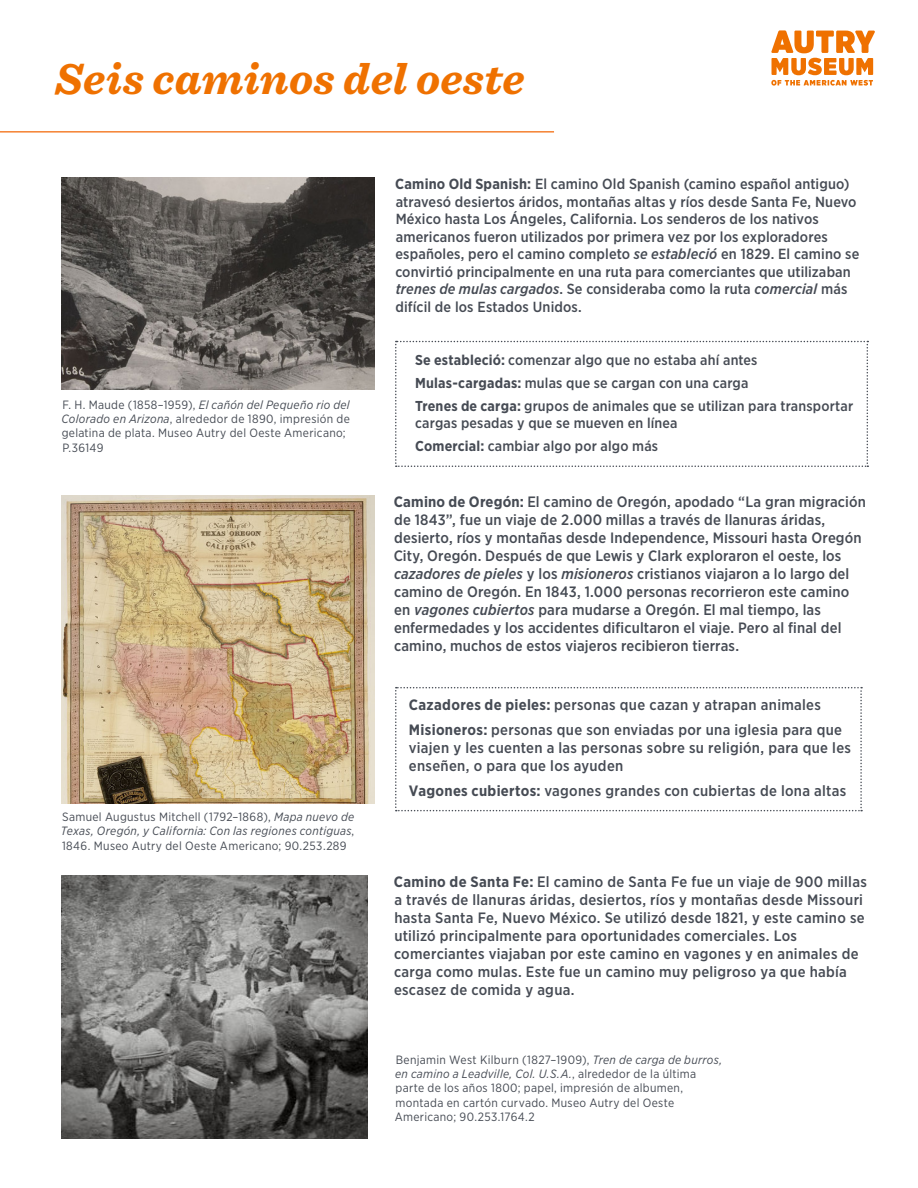
<style>
.page{position:relative;width:918px;height:1188px;background:#fff}
.page>*{position:absolute;margin:0;border:0;box-sizing:border-box;transform-origin:0 0}
._1_1_Header{font:italic 700 45px "Sentinel";letter-spacing:.005em;color:#ef7100}
._1_1_Header-2{font:500 15px/18px "Gotham Narrow";letter-spacing:.015em;color:#464b54}
._1_1_Header-3{font:500 14.7px/17.5px "Gotham Narrow";letter-spacing:.01em;color:#464b54}
._1_1_Header-4{font:500 14.4px/16.5px "Gotham Narrow";letter-spacing:.01em;color:#464b54}
._1_1_Header-5{font:12px/14.4px "Gotham Narrow";letter-spacing:.025em;color:#464b54}
.s1{font-style:italic}
.s2{font-weight:700}
</style>
<div class="page">
<svg style="left:395px;top:341px;width:473px;height:126px"></svg>
<svg style="left:395px;top:687px;width:467px;height:124px"></svg>
<img style="left:62px;top:185px;width:312px;height:205px">
<svg style="left:771px;top:30px;width:104px;height:56px"></svg>
<img style="left:62px;top:495px;width:312px;height:309px">
<img style="left:62px;top:875px;width:306px;height:263px">
<svg style="left:0;top:131px;width:554px;height:54px"></svg>
<p class="_1_1_Header" style="left:55px;top:44px;width:471px">Seis caminos del oeste</p>
<p class="_1_1_Header-5" style="left:61px;top:397px;width:290px">F. H. Maude (1858–1959), <span class="s1">El cañón del Pequeño rio del Colorado en Arizona</span>, alrededor de 1890, impresión de gelatina de plata. Museo Autry del Oeste Americano; P.36149</p>
<p class="_1_1_Header-5" style="left:61px;top:809px;width:295px;text-align:justify">Samuel Augustus Mitchell (1792–1868), <span class="s1">Mapa nuevo de Texas, Oregón, y California: Con las regiones contiguas</span>, 1846. Museo Autry del Oeste Americano; 90.253.289</p>
<p class="_1_1_Header-3" style="left:395px;top:175px;width:466px"><span class="s2">Camino Old Spanish:</span> El camino Old Spanish (camino español antiguo) atravesó desiertos áridos, montañas altas y ríos desde Santa Fe, Nuevo México hasta Los Ángeles, California. Los senderos de los nativos americanos fueron utilizados por primera vez por los exploradores españoles, pero el camino completo <span class="s1">se estableció</span> en 1829. El camino se convirtió principalmente en una ruta para comerciantes que utilizaban <span class="s1">trenes de mulas cargados</span>. Se consideraba como la ruta <span class="s1">comercial</span> más difícil de los Estados Unidos.</p>
<p class="_1_1_Header-4" style="left:415px;top:351px;width:344px"><span class="s2">Se estableció:</span> comenzar algo que no estaba ahí antes</p>
<p class="_1_1_Header-4" style="left:415px;top:375px;width:335px"><span class="s2">Mulas-cargadas:</span> mulas que se cargan con una carga</p>
<p class="_1_1_Header-4" style="left:415px;top:398px;width:440px"><span class="s2">Trenes de carga:</span> grupos de animales que se utilizan para transportar cargas pesadas y que se mueven en línea</p>
<p class="_1_1_Header-4" style="left:415px;top:438px;width:244px"><span class="s2">Comercial:</span> cambiar algo por algo más</p>
<p class="_1_1_Header-2" style="left:394px;top:493px;width:474px"><span class="s2">Camino de Oregón:</span> El camino de Oregón, apodado “La gran migración de 1843”, fue un viaje de 2.000 millas a través de llanuras áridas, desierto, ríos y montañas desde Independence, Missouri hasta Oregón City, Oregón. Después de que Lewis y Clark exploraron el oeste, los <span class="s1">cazadores de pieles</span> y los <span class="s1">misioneros</span> cristianos viajaron a lo largo del camino de Oregón. En 1843, 1.000 personas recorrieron este camino en <span class="s1">vagones cubiertos</span> para mudarse a Oregón. El mal tiempo, las enfermedades y los accidentes dificultaron el viaje. Pero al final del camino, muchos de estos viajeros recibieron tierras.</p>
<p class="_1_1_Header-2" style="left:409px;top:696px;width:414px"><span class="s2">Cazadores de pieles:</span> personas que cazan y atrapan animales</p>
<p class="_1_1_Header-2" style="left:409px;top:720px;width:444px"><span class="s2">Misioneros:</span> personas que son enviadas por una iglesia para que viajen y les cuenten a las personas sobre su religión, para que les enseñen, o para que los ayuden</p>
<p class="_1_1_Header-2" style="left:409px;top:781px;width:439px"><span class="s2">Vagones cubiertos:</span> vagones grandes con cubiertas de lona altas</p>
<p class="_1_1_Header-2" style="left:394px;top:873px;width:475px"><span class="s2">Camino de Santa Fe:</span> El camino de Santa Fe fue un viaje de 900 millas a través de llanuras áridas, desiertos, ríos y montañas desde Missouri hasta Santa Fe, Nuevo México. Se utilizó desde 1821, y este camino se utilizó principalmente para oportunidades comerciales. Los comerciantes viajaban por este camino en vagones y en animales de carga como mulas. Este fue un camino muy peligroso ya que había escasez de comida y agua.</p>
<p class="_1_1_Header-5" style="left:395px;top:1052px;width:329px">Benjamin West Kilburn (1827–1909), <span class="s1">Tren de carga de burros, en camino a Leadville, Col. U.S.A.</span>, alrededor de la última parte de los años 1800; papel, impresión de albumen, montada en cartón curvado. Museo Autry del Oeste Americano; 90.253.1764.2</p>
</div>
